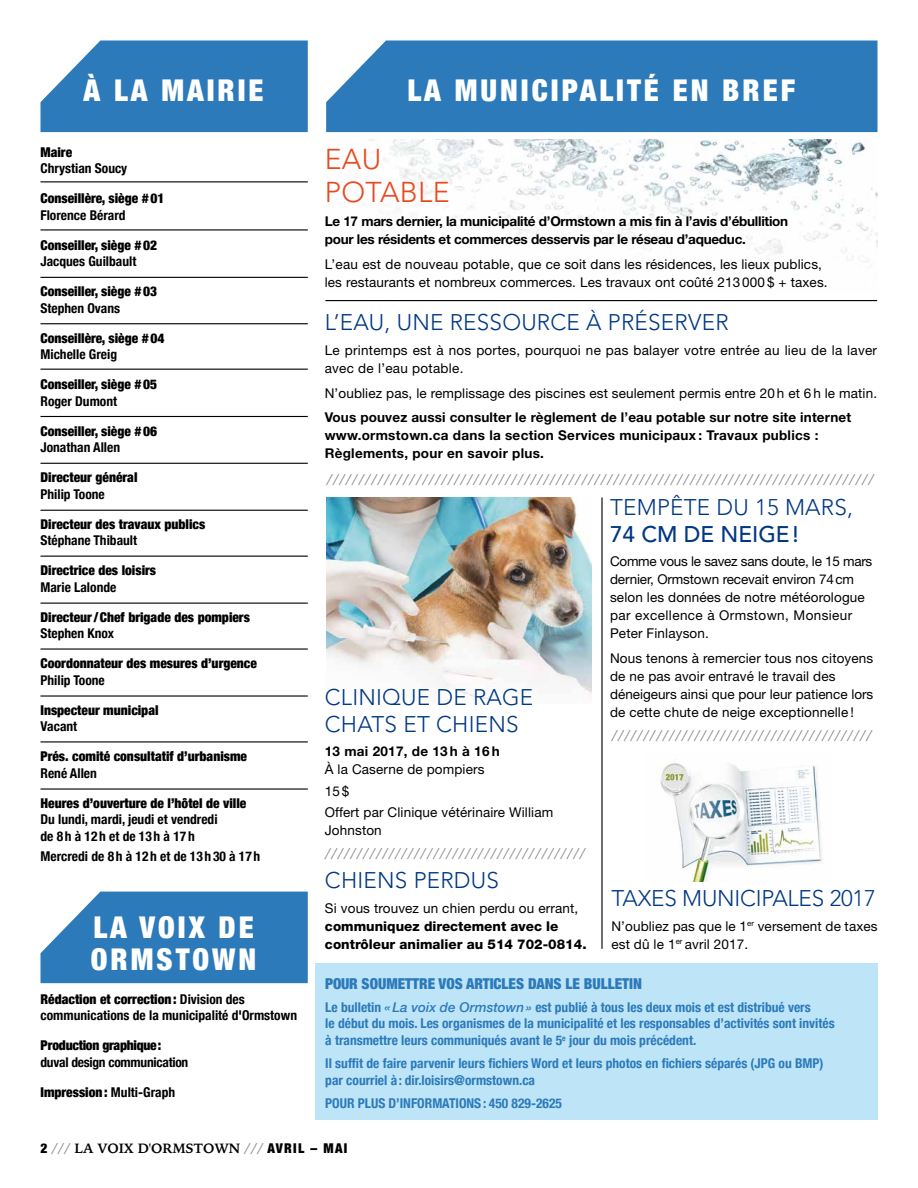
<style>
.page{position:relative;width:918px;height:1188px;background:#fff}
.page>*{position:absolute;margin:0;border:0;box-sizing:border-box;transform-origin:0 0}
.t1{font:900 condensed 30px/31.8px "Helvetica Neue";letter-spacing:.1em;color:#fff}
.t2{font:300 28.5px/33px "Avenir";letter-spacing:.01em;color:#e74a20}
.t3{font:300 22.5px/27px "Avenir";letter-spacing:.01em;color:#003882}
.t4{font:300 22.5px "Avenir";letter-spacing:-.01em;color:#003882}
.t5{font:500 22.5px "Avenir";color:#003882}
.t6{font:900 condensed 15px "Helvetica Neue";color:#2d7aba}
.t7{font:13.5px/18px "Helvetica Neue LT Std";letter-spacing:.01em;color:#000}
.t8{font:700 condensed 13.5px/16.5px "Helvetica Neue";color:#2d7aba}
.t9{font:900 condensed 13.5px "Helvetica Neue";color:#000}
.t10{font:700 condensed 13.5px/16.5px "Helvetica Neue";color:#000}
.t11{font:700 13.5px/18px "Helvetica Neue LT Std";letter-spacing:.01em;color:#000}
.t12{font:700 13.5px "Iowan Old Style BT";color:#87888a}
.t13{font:700 13.5px/18px "Helvetica Neue LT Std";letter-spacing:-.02em;color:#000}
.t14{font:800 13.5px/18px "Helvetica Neue LT Std";color:#000}
.t15{font:700 13.5px "Iowan Old Style BT";color:#000}
.t16{font:700 condensed 13.5px "Helvetica Neue";letter-spacing:-.02em;color:#000}
.t17{font:900 condensed 13.5px "Helvetica Neue";letter-spacing:-.02em;color:#000}
.s1{font-weight:900}
.s2{font-weight:700}
.s3{font-weight:500;font-style:italic;font-stretch:normal}
.s4{font-family:"Helvetica Neue";font-weight:900;font-stretch:condensed}
.s5{color:#87888a}
</style>
<div class="page">
<svg style="left:40px;top:41px;width:268px;height:91px;background:#3d84bf"></svg>
<svg style="left:40px;top:892px;width:268px;height:91px;background:#3d84bf"></svg>
<hr style="left:40px;top:181px;width:268px;height:1px;background:#000">
<hr style="left:40px;top:229px;width:268px;height:2px;background:#000">
<hr style="left:40px;top:277px;width:268px;height:1px;background:#000">
<hr style="left:40px;top:323px;width:268px;height:1px;background:#000">
<hr style="left:40px;top:369px;width:268px;height:1px;background:#000">
<hr style="left:40px;top:416px;width:268px;height:1px;background:#000">
<hr style="left:40px;top:463px;width:268px;height:1px;background:#000">
<hr style="left:40px;top:510px;width:268px;height:1px;background:#000">
<hr style="left:40px;top:556px;width:268px;height:1px;background:#000">
<hr style="left:40px;top:603px;width:268px;height:1px;background:#000">
<hr style="left:40px;top:648px;width:268px;height:2px;background:#000">
<hr style="left:40px;top:695px;width:268px;height:2px;background:#000">
<hr style="left:40px;top:741px;width:268px;height:1px;background:#000">
<hr style="left:40px;top:788px;width:268px;height:2px;background:#000">
<img style="left:355px;top:139px;width:523px;height:128px">
<img style="left:326px;top:498px;width:265px;height:203px">
<img style="left:657px;top:763px;width:167px;height:119px">
<div style="left:315px;top:963px;width:563px;height:157px;background:#bde4f7"></div>
<div style="left:326px;top:41px;width:552px;height:91px;background:#2d7aba"></div>
<hr style="left:601px;top:498px;width:2px;height:451px;background:#000">
<hr style="left:325px;top:300px;width:552px;height:1px;background:#000">
<h1 class="t1" style="left:84px;top:72px;width:182px">À LA MAIRIE</h1>
<p class="t9" style="left:40px;top:141px;width:33px">Maire</p>
<p class="t10" style="left:40px;top:159px;width:88px">Chrystian Soucy</p>
<p class="t9" style="left:40px;top:187px;width:125px">Conseillère, siège #01</p>
<p class="t10" style="left:40px;top:206px;width:87px">Florence Bérard</p>
<p class="t9" style="left:40px;top:234px;width:118px">Conseiller, siège #02</p>
<p class="t10" style="left:40px;top:252px;width:97px">Jacques Guilbault</p>
<p class="t9" style="left:40px;top:280px;width:118px">Conseiller, siège #03</p>
<p class="t10" style="left:40px;top:299px;width:81px">Stephen Ovans</p>
<p class="t9" style="left:40px;top:327px;width:125px">Conseillère, siège #04</p>
<p class="t10" style="left:40px;top:345px;width:78px">Michelle Greig</p>
<p class="t9" style="left:40px;top:373px;width:118px">Conseiller, siège #05</p>
<p class="t10" style="left:40px;top:392px;width:78px">Roger Dumont</p>
<p class="t9" style="left:40px;top:420px;width:118px">Conseiller, siège #06</p>
<p class="t10" style="left:40px;top:438px;width:81px">Jonathan Allen</p>
<p class="t9" style="left:40px;top:466px;width:99px">Directeur général</p>
<p class="t10" style="left:40px;top:485px;width:66px">Philip Toone</p>
<p class="t9" style="left:40px;top:513px;width:166px">Directeur des travaux publics</p>
<p class="t10" style="left:40px;top:531px;width:98px">Stéphane Thibault</p>
<p class="t9" style="left:40px;top:559px;width:117px">Directrice des loisirs</p>
<p class="t10" style="left:40px;top:578px;width:77px">Marie Lalonde</p>
<p class="t9" style="left:40px;top:606px;width:211px">Directeur/Chef brigade des pompiers</p>
<p class="t10" style="left:40px;top:624px;width:75px">Stephen Knox</p>
<p class="t9" style="left:40px;top:652px;width:218px">Coordonnateur des mesures d’urgence</p>
<p class="t10" style="left:40px;top:671px;width:66px">Philip Toone</p>
<p class="t9" style="left:40px;top:699px;width:120px">Inspecteur municipal</p>
<p class="t10" style="left:40px;top:717px;width:38px">Vacant</p>
<p class="t9" style="left:40px;top:745px;width:208px">Prés. comité consultatif d’urbanisme</p>
<p class="t10" style="left:40px;top:764px;width:58px">René Allen</p>
<p class="t9" style="left:40px;top:792px;width:207px">Heures d’ouverture de l’hôtel de ville</p>
<p class="t10" style="left:40px;top:810px;width:179px">Du lundi, mardi, jeudi et vendredi de 8 h à 12 h et de 13h à 17h</p>
<p class="t10" style="left:40px;top:847px;width:221px">Mercredi de 8 h à 12h et de 13h30 à 17 h</p>
<h1 class="t1" style="left:91px;top:910px;width:167px">LA VOIX DE<br>ORMSTOWN</h1>
<p class="t10" style="left:41px;top:990px;width:258px"><span class="s1">Rédaction et correction:</span> Division des communications de la municipalité d'Ormstown</p>
<p class="t17" style="left:41px;top:1035px;width:122px">Production graphique:</p>
<p class="t16" style="left:41px;top:1051px;width:149px">duval design communication</p>
<p class="t9" style="left:41px;top:1081px;width:136px">Impression: <span class="s2">Multi-Graph</span></p>
<h1 class="t1" style="left:407px;top:73px;width:389px">LA MUNICIPALITÉ EN BREF</h1>
<h2 class="t2" style="left:325px;top:142px;width:109px">EAU<br>POTABLE</h2>
<p class="t13" style="left:325px;top:212px;width:465px">Le 17 mars dernier, la municipalité d’Ormstown a mis fin à l’avis d’ébullition pour les résidents et commerces desservis par le réseau d’aqueduc.</p>
<p class="t7" style="left:325px;top:255px;width:504px">L’eau est de nouveau potable, que ce soit dans les résidences, les lieux publics, les restaurants et nombreux commerces. Les travaux ont coûté 213 000 $ + taxes.</p>
<h3 class="t3" style="left:325px;top:309px;width:405px">L’EAU, UNE RESSOURCE À PRÉSERVER</h3>
<p class="t7" style="left:325px;top:341px;width:554px">Le printemps est à nos portes, pourquoi ne pas balayer votre entrée au lieu de la laver avec de l’eau potable.</p>
<p class="t7" style="left:325px;top:384px;width:554px">N’oubliez pas, le remplissage des piscines est seulement permis entre 20 h et 6 h le matin.</p>
<p class="t11" style="left:325px;top:408px;width:528px">Vous pouvez aussi consulter le règlement de l’eau potable sur notre site internet www.ormstown.ca dans la section Services municipaux : Travaux publics :<br>Règlements, pour en savoir plus.</p>
<p class="t12" style="left:326px;top:471px;width:549px">//////////////////////////////////////////////////////////////////////////////////////</p>
<h3 class="t3" style="left:325px;top:683px;width:27px">CLINI</h3>
<h3 class="t3" style="left:325px;top:683px;width:207px;text-indent:57px">QUE DE RAGE<br>CHATS ET CHIEN</h3>
<h3 class="t3" style="left:506px;top:710px;width:14px">S</h3>
<p class="t11" style="left:325px;top:742px;width:176px">13 mai 2017, de 13 h à 16 h</p>
<p class="t7" style="left:325px;top:759px;width:230px;line-height:21.5px">À la Caserne de pompiers<br>15$<br>Offert par Clinique vétérinaire William</p>
<p class="t7" style="left:325px;top:821px;width:58px">Johnston</p>
<p class="t12" style="left:325px;top:844px;width:263px">/////////////////////////////////////////</p>
<h3 class="t3" style="left:325px;top:867px;width:160px">CHIENS PERDUS</h3>
<p class="t7" style="left:325px;top:899px;width:255px">Si vous trouvez un chien perdu ou errant,</p>
<p class="t14" style="left:325px;top:917px;width:263px">communiquez directement avec le contrôleur animalier au 514 702-0814.</p>
<h3 class="t3" style="left:610px;top:493px;width:244px">TEMPÊTE DU 15 MARS,</h3>
<h3 class="t5" style="left:610px;top:521px;width:190px">74 CM DE NEIGE!</h3>
<p class="t7" style="left:610px;top:552px;width:264px">Comme vous le savez sans doute, le 15 mars dernier, Ormstown recevait environ 74cm selon les données de notre météorologue par excellence à Ormstown, Monsieur Peter Finlayson.</p>
<p class="t7" style="left:610px;top:649px;width:265px">Nous tenons à remercier tous nos citoyens de ne pas avoir entravé le travail des déneigeurs ainsi que pour leur patience lors de cette chute de neige exceptionnelle !</p>
<p class="t12" style="left:611px;top:727px;width:263px">/////////////////////////////////////////</p>
<h3 class="t4" style="left:611px;top:885px;width:266px">TAXES MU NICIPALES 2017</h3>
<p class="t7" style="left:611px;top:917px;width:268px">N’oubliez pas que le 1<sup>er</sup> versement de taxes est dû le 1<sup>er</sup> avril 2017.</p>
<p class="t6" style="left:325px;top:971px;width:318px">POUR SOUMETTRE VOS ARTICLES DANS LE BULLETIN</p>
<p class="t8" style="left:325px;top:998px;width:511px">Le bulletin <span class="s3">«La voix de Ormstown»</span> est publié à tous les deux mois et est distribué vers<br>le début du mois. Les organismes de la municipalité et les responsables d’activités sont invités à transmettre leurs communiqués avant le 5<sup>e</sup> jour du mois précédent.</p>
<p class="t8" style="left:325px;top:1054px;width:500px">Il suffit de faire parvenir leurs fichiers Word et leurs photos en fichiers séparés (JPG ou BMP) par courriel à : dir.loisirs@ormstown.ca</p>
<p class="t8" style="left:325px;top:1094px;width:238px">POUR PLUS D’INFORMATIONS: 450 829-2625</p>
<p class="t15" style="left:40px;top:1140px;width:309px"><span class="s4">2</span> <span class="s5">///</span> LA VOIX D'ORMSTOWN <span class="s5">///</span> <span class="s4">AVRIL – MAI</span></p>
</div>
